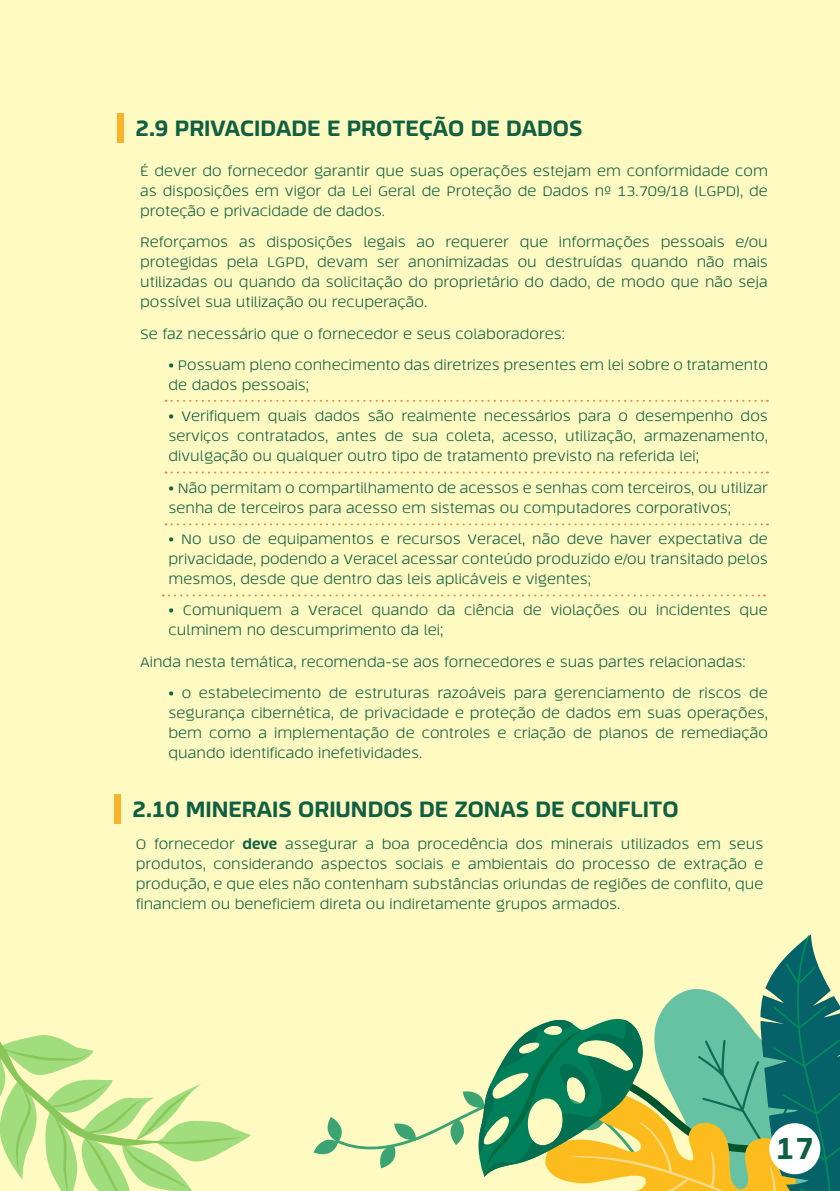
<style>
.page{position:relative;width:840px;height:1191px;background:#fff}
.page>*{position:absolute;margin:0;border:0;box-sizing:border-box;transform-origin:0 0}
.t1{font:800 30px "Tecna";color:#0f5f42}
.t2{font:800 22px "Tecna";color:#0f5f42}
.t3{font:300 14px/20px "Tecna";color:#0f5f42;text-align:justify}
.s1{font-weight:800}
</style>
<div class="page">
<div style="left:0;top:0;width:839px;height:1191px;background:#fffac1"></div>
<svg style="left:0;top:1035px;width:251px;height:156px"></svg>
<svg style="left:313px;top:934px;width:526px;height:257px"></svg>
<div style="left:768px;top:1123px;width:51px;height:51px;background:#fff;border-radius:50%"></div>
<div style="left:114px;top:794px;width:7px;height:29px;background:#fcb32c"></div>
<div style="left:117px;top:113px;width:7px;height:29px;background:#fcb32c"></div>
<svg style="left:163px;top:594px;width:601px;height:2px"></svg>
<svg style="left:165px;top:523px;width:602px;height:2px"></svg>
<svg style="left:165px;top:471px;width:602px;height:2px"></svg>
<svg style="left:165px;top:400px;width:602px;height:2px"></svg>
<p class="t2" style="left:135px;top:114px;width:448px">2.9 PRIVACIDADE E PROTEÇÃO DE DADOS</p>
<p class="t3" style="left:140px;top:161px;width:629px">É dever do fornecedor garantir que suas operações estejam em conformidade com as disposições em vigor da Lei Geral de Proteção de Dados nº 13.709/18 (LGPD), de proteção e privacidade de dados.</p>
<p class="t3" style="left:140px;top:232px;width:629px">Reforçamos as disposições legais ao requerer que informações pessoais e/ou protegidas pela LGPD, devam ser anonimizadas ou destruídas quando não mais utilizadas ou quando da solicitação do proprietário do dado, de modo que não seja possível sua utilização ou recuperação.</p>
<p class="t3" style="left:140px;top:324px;width:426px">Se faz necessário que o fornecedor e seus colaboradores:</p>
<p class="t3" style="left:168px;top:355px;width:600px">• Possuam pleno conhecimento das diretrizes presentes em lei sobre o tratamento de dados pessoais;</p>
<p class="t3" style="left:168px;top:406px;width:600px">• Verifiquem quais dados são realmente necessários para o desempenho dos serviços contratados, antes de sua coleta, acesso, utilização, armazenamento, divulgação ou qualquer outro tipo de tratamento previsto na referida lei;</p>
<p class="t3" style="left:168px;top:478px;width:600px">• Não permitam o compartilhamento de acessos e senhas com terceiros, ou utilizar senha de terceiros para acesso em sistemas ou computadores corporativos;</p>
<p class="t3" style="left:168px;top:529px;width:600px">• No uso de equipamentos e recursos Veracel, não deve haver expectativa de privacidade, podendo a Veracel acessar conteúdo produzido e/ou transitado pelos mesmos, desde que dentro das leis aplicáveis e vigentes;</p>
<p class="t3" style="left:168px;top:600px;width:600px">• Comuniquem a Veracel quando da ciência de violações ou incidentes que culminem no descumprimento da lei;</p>
<p class="t3" style="left:140px;top:652px;width:606px">Ainda nesta temática, recomenda-se aos fornecedores e suas partes relacionadas:</p>
<p class="t3" style="left:168px;top:683px;width:600px">• o estabelecimento de estruturas razoáveis para gerenciamento de riscos de segurança cibernética, de privacidade e proteção de dados em suas operações, bem como a implementação de controles e criação de planos de remediação quando identificado inefetividades.</p>
<p class="t2" style="left:132px;top:794px;width:547px">2.10 MINERAIS ORIUNDOS DE ZONAS DE CONFLITO</p>
<p class="t3" style="left:136px;top:834px;width:629px">O fornecedor <span class="s1">deve</span> assegurar a boa procedência dos minerais utilizados em seus produtos, considerando aspectos sociais e ambientais do processo de extração e produção, e que eles não contenham substâncias oriundas de regiões de conflito, que financiem ou beneficiem direta ou indiretamente grupos armados.</p>
<p class="t1" style="left:775px;top:1128px;width:39px">17</p>
</div>
